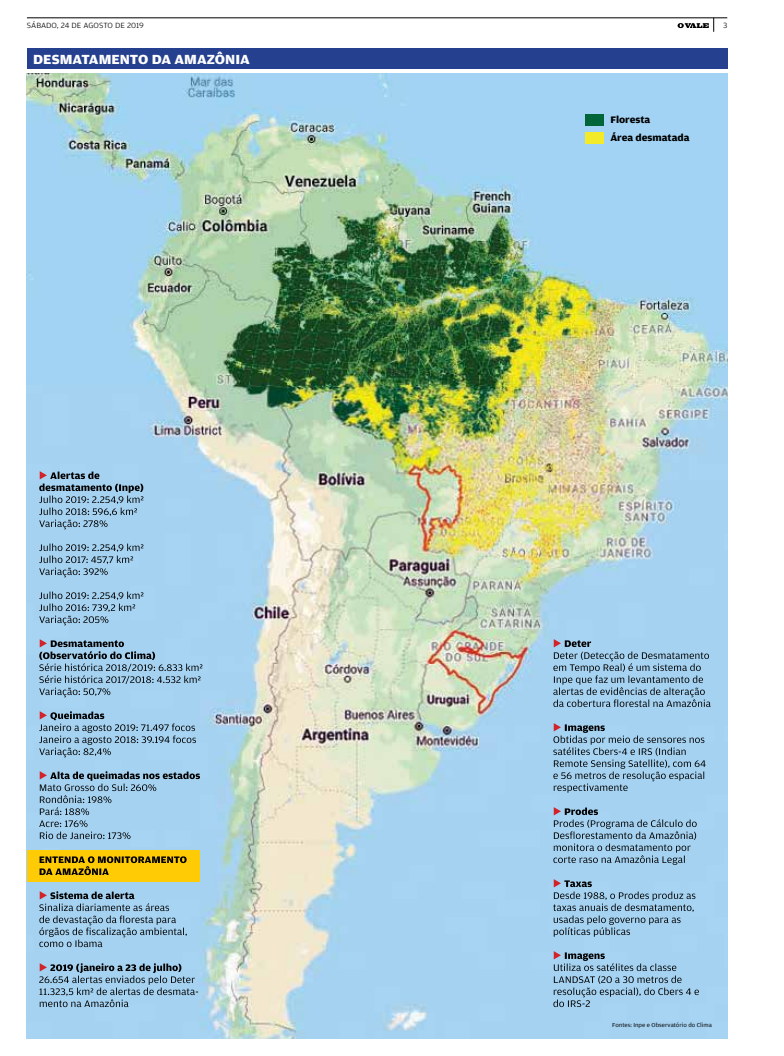
<style>
.page{position:relative;width:784px;height:1056px;background:#fff}
.page>*{position:absolute;margin:0;border:0;box-sizing:border-box;transform-origin:0 0}
.t1{font:700 14px "valearte";color:#fff}
.t2{font:700 10px/18.2px "valearte";color:#000}
.t3{font:300 8px "valearte";color:#000}
.t4{font:6px "valearte";color:#000}
</style>
<div class="page">
<hr style="left:27px;top:18px;width:700px;height:1px;background:#000">
<svg style="left:677px;top:18px;width:37px;height:14px"></svg>
<img style="left:27px;top:74px;width:700px;height:964px">
<div style="left:27px;top:48px;width:700px;height:21px;background:#25408f"></div>
<svg style="left:553px;top:951px;width:146px;height:56px;background:#92b9d5"></svg>
<svg style="left:553px;top:879px;width:142px;height:58px;background:#91b7d3"></svg>
<svg style="left:553px;top:807px;width:144px;height:58px;background:#8fb6d1"></svg>
<svg style="left:553px;top:723px;width:152px;height:70px;background:#8eb5d0"></svg>
<svg style="left:553px;top:639px;width:157px;height:68px;background:#8eb4ce"></svg>
<div style="left:27px;top:850px;width:173px;height:32px;background:#ffcb05"></div>
<svg style="left:39px;top:963px;width:159px;height:44px;background:#89aec7"></svg>
<svg style="left:39px;top:891px;width:148px;height:56px;background:#8eb4ce"></svg>
<svg style="left:40px;top:856px;width:147px;height:19px"></svg>
<svg style="left:39px;top:771px;width:161px;height:68px;background:#93bad5"></svg>
<svg style="left:39px;top:711px;width:157px;height:46px;background:#90b7d2"></svg>
<svg style="left:39px;top:639px;width:163px;height:58px;background:#8db2cd"></svg>
<svg style="left:39px;top:592px;width:104px;height:33px;background:#8db4ce"></svg>
<svg style="left:39px;top:544px;width:104px;height:33px;background:#8db4cf"></svg>
<svg style="left:39px;top:471px;width:104px;height:58px;background:#89adc7"></svg>
<div style="left:585px;top:114px;width:18px;height:12px;background:#01653a"></div>
<div style="left:585px;top:132px;width:18px;height:12px;background:#f3ea2a"></div>
<h3 class="t3" style="left:27px;top:21px;width:118px">SÁBADO, 24 DE AGOSTO DE 2019</h3>
<h3 class="t3" style="left:723px;top:21px;width:6px">3</h3>
<h1 class="t1" style="left:33px;top:52px;width:218px">DESMATAMENTO DA AMAZÔNIA</h1>
<h2 class="t2" style="left:610px;top:111px;width:81px">Floresta<br>Área desmatada</h2>
<p class="t4" style="left:612px;top:1021px;width:101px">Fontes: Inpe e Observatório do Clima</p>
</div>
